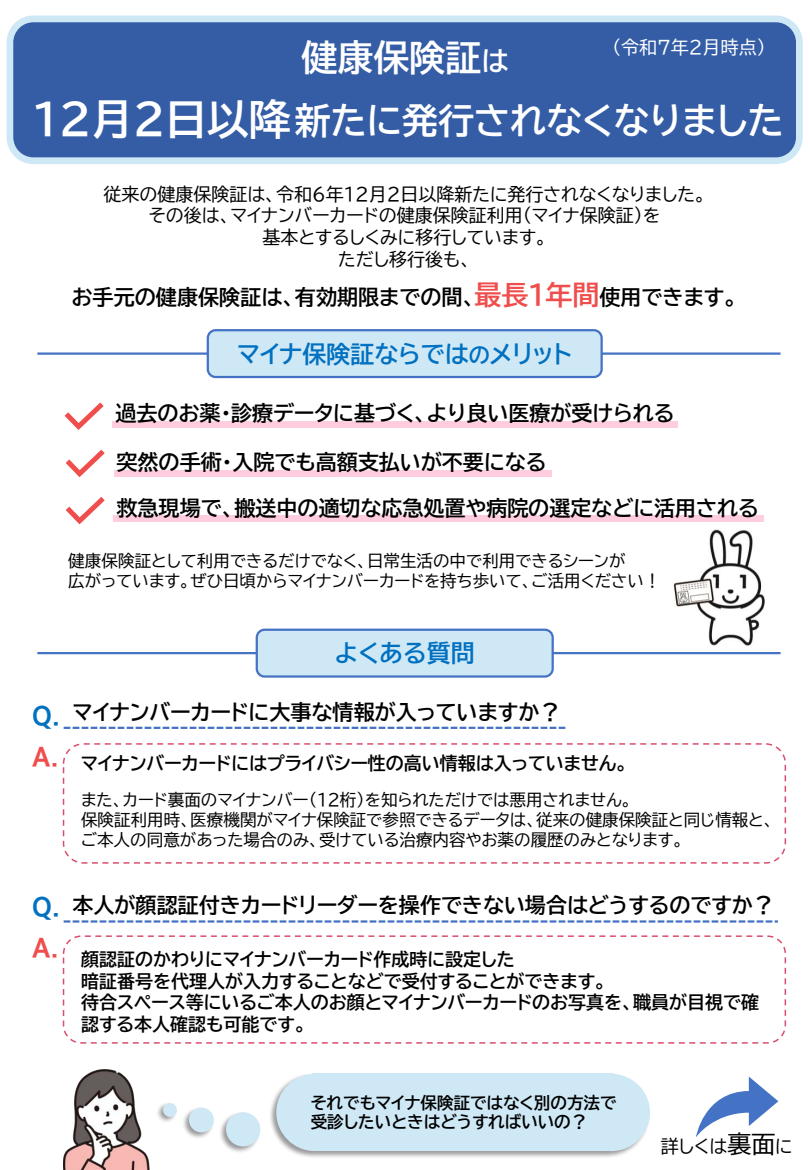
<style>
.page{position:relative;width:810px;height:1170px;background:#fff}
.page>*{position:absolute;margin:0;border:0;box-sizing:border-box;transform-origin:0 0}
.t1{font:42px "BIZ UDP Gothic Bold";color:#fff}
.t2{font:36px "BIZ UDP Gothic Bold";color:#fff}
.t3{font:700 27px "Microsoft Gothic Neo";color:#0070c0}
.t4{font:700 27px "Microsoft Gothic Neo";color:#f04d4d}
.t5{font:24px "BIZ UDP Gothic Bold";color:#0070c0}
.t6{font:21px "BIZ UDP Gothic Bold";color:#000}
.t7{font:18px/21.6px "BIZ UDP Gothic Bold";color:#000}
.t8{font:18px/21.6px "BIZ UDP Gothic";color:#000;text-align:center}
.t9{font:18px "BIZ UDP Gothic";color:#fff}
.t10{font:16.5px/19.8px "BIZ UDP Gothic";color:#000}
.t11{font:16.5px/19.8px "BIZ UDP Gothic Bold";color:#000}
.s1{font-size:27px}
.s2{font-size:27px;color:#f04d4d}
.s3{font-size:21px}
.s4{font-size:24px}
</style>
<div class="page">
<div style="left:10px;top:19px;width:789px;height:142px;background:#345da6;border-radius:24px"></div>
<div style="left:7px;top:16px;width:796px;height:148px;border:7px solid #cfe8f5;border-radius:24px"></div>
<svg style="left:64px;top:727px;width:501px;height:2px"></svg>
<div style="left:63px;top:743px;width:723px;height:121px;border:2px dashed #db4d6d;border-radius:20px"></div>
<img style="left:270px;top:1073px;width:380px;height:84px">
<div style="left:313px;top:1074px;width:301px;height:77px;background:#cfe8f5"></div>
<div style="left:276px;top:1074px;width:78px;height:77px;background:#cfe8f5;border-radius:50%"></div>
<div style="left:573px;top:1074px;width:77px;height:77px;background:#cfe8f5;border-radius:50%"></div>
<img style="left:220px;top:1112px;width:41px;height:40px">
<div style="left:226px;top:1112px;width:34px;height:34px;background:#cfe8f5;border-radius:50%"></div>
<img style="left:157px;top:1103px;width:19px;height:19px">
<div style="left:163px;top:1103px;width:14px;height:14px;background:#cfe8f5;border-radius:50%"></div>
<img style="left:183px;top:1107px;width:31px;height:31px">
<div style="left:189px;top:1108px;width:25px;height:24px;background:#cfe8f5;border-radius:50%"></div>
<svg style="left:696px;top:1077px;width:82px;height:60px"></svg>
<img style="left:64px;top:1070px;width:85px;height:100px">
<svg style="left:64px;top:920px;width:714px;height:3px;background:#95afdd"></svg>
<div style="left:63px;top:935px;width:723px;height:109px;border:2px dashed #db4d6d;border-radius:18px"></div>
<img style="left:673px;top:529px;width:92px;height:117px">
<hr style="left:37px;top:352px;width:744px;height:3px;background:#4472c4">
<div style="left:208px;top:330px;width:394px;height:47px;background:#cfe8f5;border-radius:8px"></div>
<div style="left:207px;top:329px;width:396px;height:49px;border:2px solid #4472c4;border-radius:8px"></div>
<div style="left:112px;top:421px;width:566px;height:7px;background:#ffcce0"></div>
<svg style="left:65px;top:402px;width:39px;height:28px"></svg>
<div style="left:114px;top:470px;width:438px;height:7px;background:#ffcce0"></div>
<svg style="left:66px;top:450px;width:39px;height:27px"></svg>
<div style="left:114px;top:515px;width:650px;height:7px;background:#ffcce0"></div>
<svg style="left:66px;top:497px;width:39px;height:27px"></svg>
<hr style="left:37px;top:652px;width:744px;height:2px;background:#4472c4">
<div style="left:257px;top:630px;width:296px;height:47px;background:#cfe8f5;border-radius:8px"></div>
<div style="left:256px;top:629px;width:298px;height:49px;border:2px solid #4472c4;border-radius:8px"></div>
<p class="t2" style="left:302px;top:39px;width:209px">健康保険証<span class="s1">は</span></p>
<p class="t9" style="left:612px;top:38px;width:155px">（令和7年2月時点）</p>
<p class="t1" style="left:33px;top:98px;width:259px">12月2日以降</p>
<p class="t2" style="left:295px;top:102px;width:491px">新たに発行されなくなりました</p>
<p class="t8" style="left:103px;top:183px;width:604px">従来の健康保険証は、令和6年12月2日以降新たに発行されなくなりました。</p>
<p class="t8" style="left:149px;top:205px;width:513px">その後は、マイナンバーカードの健康保険証利用（マイナ保険証）を基本とするしくみに移行しています。</p>
<p class="t8" style="left:338px;top:248px;width:134px">ただし移行後も、</p>
<p class="t6" style="left:72px;top:287px;width:667px">お手元の健康保険証は、有効期限までの間、<span class="s2">最長１年間</span>使用できます。</p>
<p class="t5" style="left:238px;top:342px;width:336px">マイナ保険証ならでは<span class="s3">の</span>メリット</p>
<p class="t6" style="left:115px;top:403px;width:561px">過去のお薬・診療データに基づく、より良い医療が受けられる</p>
<p class="t6" style="left:116px;top:452px;width:431px">突然の手術・入院でも高額支払いが不要になる</p>
<p class="t6" style="left:116px;top:497px;width:644px">救急現場で、搬送中の適切な応急処置や病院の選定などに活用される</p>
<p class="t10" style="left:68px;top:551px;width:594px">健康保険証として利用できるだけでなく、日常生活の中で利用できるシーンが<br>広がっています。ぜひ日頃からマイナンバーカードを持ち歩いて、ご活用ください！</p>
<p class="t5" style="left:335px;top:641px;width:141px">よくある質問</p>
<p class="t3" style="left:32px;top:700px;width:29px">Q.</p>
<p class="t6" style="left:73px;top:702px;width:489px">マイナンバーカードに大事な情報が入っていますか？</p>
<p class="t4" style="left:32px;top:741px;width:28px">A.</p>
<p class="t7" style="left:81px;top:752px;width:548px">マイナンバーカードにはプライバシー性の高い情報は入っていません。</p>
<p class="t10" style="left:81px;top:790px;width:694px">また、カード裏面のマイナンバー（12桁）を知られただけでは悪用されません。<br>保険証利用時、医療機関がマイナ保険証で参照できるデータは、従来の健康保険証と同じ情報と、ご本人の同意があった場合のみ、受けている治療内容やお薬の履歴のみとなります。</p>
<p class="t3" style="left:32px;top:891px;width:29px">Q.</p>
<p class="t6" style="left:72px;top:895px;width:703px">本人が顔認証付きカードリーダーを操作できない場合はどうするのですか？</p>
<p class="t7" style="left:81px;top:949px;width:527px">顔認証のかわりにマイナンバーカード作成時に設定した<br>暗証番号を代理人が入力することなどで受付することができます。</p>
<p class="t7" style="left:81px;top:992px;width:680px">待合スペース等にいるご本人のお顔とマイナンバーカードのお写真を、職員が目視で確認する本人確認も可能です。</p>
<p class="t4" style="left:32px;top:932px;width:28px">A.</p>
<p class="t11" style="left:311px;top:1092px;width:307px">それでもマイナ保険証ではなく別の方法で受診したいときはどうすればいいの？</p>
<p class="t8" style="left:661px;top:1136px;width:133px">詳しくは<span class="s4">裏面</span>に</p>
</div>
